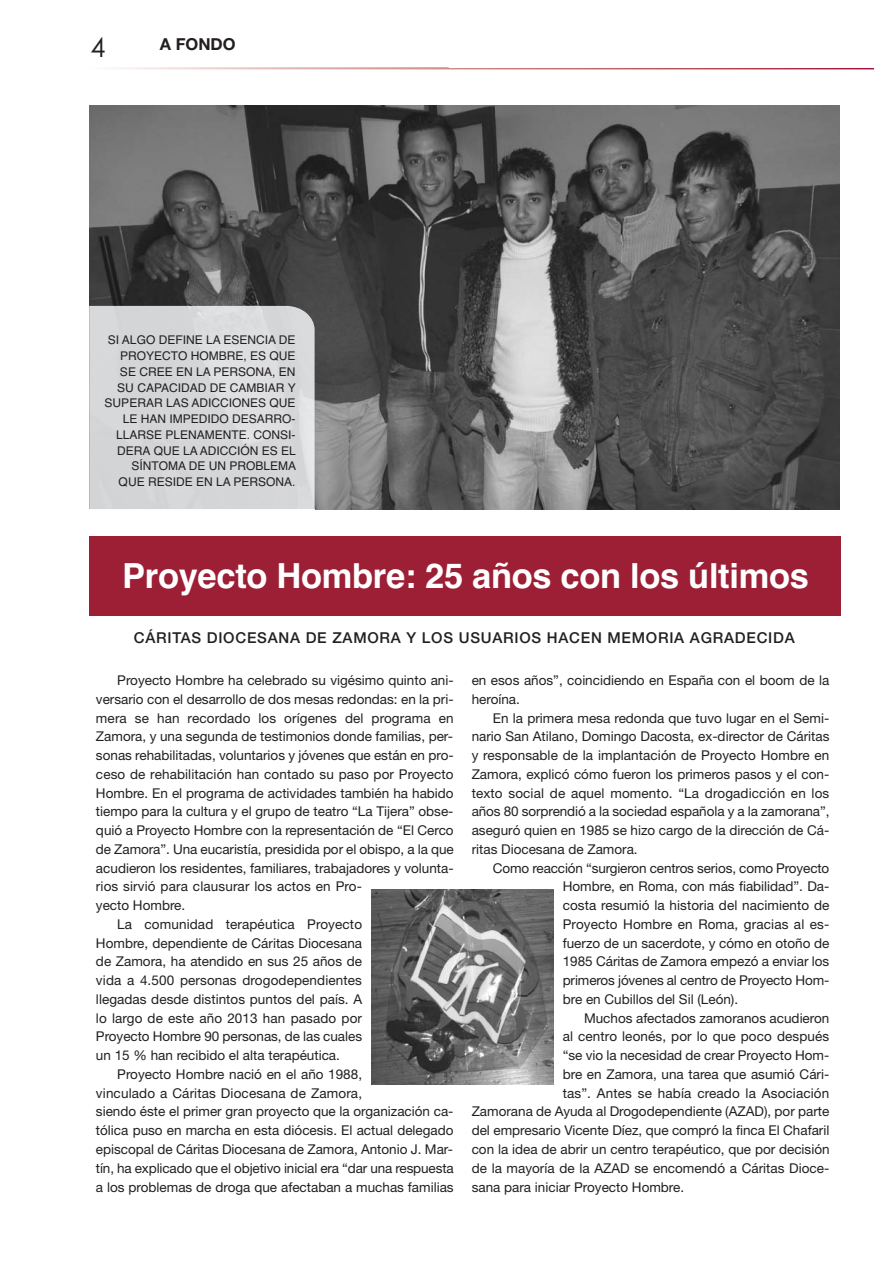
<style>
.page{position:relative;width:893px;height:1265px;background:#fff}
.page>*{position:absolute;margin:0;border:0;box-sizing:border-box;transform-origin:0 0}
.t1{font:700 34.5px "Helvetica";letter-spacing:-.01em;color:#fff}
.t2{font:27px "Century Gothic";color:#231f20}
.t3{font:700 16.5px "Helvetica Neue";color:#231f20}
.t4{font:500 15px "Helvetica Neue";letter-spacing:.05em;color:#231f20}
.t5{font:13.5px/18.8px "Helvetica Neue";color:#231f20;text-align:justify}
.t6{font:12px/15.8px "Helvetica";color:#231f20;text-align:right}
</style>
<div class="page">
<img style="left:117px;top:67px;width:756px;height:2px">
<div style="left:89px;top:535px;width:751px;height:80px;background:#9d1f35"></div>
<img style="left:89px;top:106px;width:750px;height:403px">
<img style="left:89px;top:306px;width:225px;height:203px">
<img style="left:371px;top:889px;width:182px;height:195px">
<h2 class="t2" style="left:91px;top:37px;width:16px">4</h2>
<p class="t3" style="left:160px;top:38px;width:77px">A FONDO</p>
<p class="t6" style="left:105px;top:333px;width:193px">SI ALGO DEFINE LA ESENCIA DE<br>PROYECTO HOMBRE, ES QUE<br>SE CREE EN LA PERSONA, EN<br>SU CAPACIDAD DE CAMBIAR Y<br>SUPERAR LAS ADICCIONES QUE<br>LE HAN IMPEDIDO DESARRO-<br>LLARSE PLENAMENTE. CONSI-<br>DERA QUE LA ADICCIÓN ES EL<br>SÍNTOMA DE UN PROBLEMA<br>QUE RESIDE EN LA PERSONA.</p>
<h1 class="t1" style="left:122px;top:563px;width:688px">Proyecto Hombre: 25 años con los últimos</h1>
<p class="t4" style="left:134px;top:632px;width:662px">CÁRITAS DIOCESANA DE ZAMORA Y LOS USUARIOS HACEN MEMORIA AGRADECIDA</p>
<p class="t5" style="left:117px;top:672px;width:338px">Proyecto Hombre ha celebrado su vigésimo quinto ani-</p>
<p class="t5" style="left:96px;top:691px;width:359px">versario con el desarrollo de dos mesas redondas: en la pri-</p>
<p class="t5" style="left:96px;top:709px;width:359px">mera se han recordado los orígenes del programa en</p>
<p class="t5" style="left:96px;top:728px;width:358px">Zamora, y una segunda de testimonios donde familias, per-</p>
<p class="t5" style="left:96px;top:747px;width:359px">sonas rehabilitadas, voluntarios y jóvenes que están en pro-</p>
<p class="t5" style="left:96px;top:766px;width:359px">ceso de rehabilitación han contado su paso por Proyecto</p>
<p class="t5" style="left:96px;top:784px;width:359px">Hombre. En el programa de actividades también ha habido</p>
<p class="t5" style="left:96px;top:803px;width:359px">tiempo para la cultura y el grupo de teatro “La Tijera” obse-</p>
<p class="t5" style="left:96px;top:822px;width:359px">quió a Proyecto Hombre con la representación de “El Cerco</p>
<p class="t5" style="left:96px;top:841px;width:359px">de Zamora”. Una eucaristía, presidida por el obispo, a la que</p>
<p class="t5" style="left:96px;top:859px;width:359px">acudieron los residentes, familiares, trabajadores y volunta-</p>
<p class="t5" style="left:96px;top:878px;width:267px">rios sirvió para clausurar los actos en Pro-</p>
<p class="t5" style="left:96px;top:897px;width:91px">yecto Hombre.</p>
<p class="t5" style="left:117px;top:916px;width:246px">La comunidad terapéutica Proyecto</p>
<p class="t5" style="left:96px;top:934px;width:267px">Hombre, dependiente de Cáritas Diocesana</p>
<p class="t5" style="left:96px;top:953px;width:267px">de Zamora, ha atendido en sus 25 años de</p>
<p class="t5" style="left:96px;top:972px;width:267px">vida a 4.500 personas drogodependientes</p>
<p class="t5" style="left:96px;top:991px;width:267px">llegadas desde distintos puntos del país. A</p>
<p class="t5" style="left:96px;top:1009px;width:267px">lo largo de este año 2013 han pasado por</p>
<p class="t5" style="left:96px;top:1028px;width:267px">Proyecto Hombre 90 personas, de las cuales</p>
<p class="t5" style="left:96px;top:1047px;width:245px">un 15 % han recibido el alta terapéutica.</p>
<p class="t5" style="left:117px;top:1066px;width:246px">Proyecto Hombre nació en el año 1988,</p>
<p class="t5" style="left:96px;top:1084px;width:267px">vinculado a Cáritas Diocesana de Zamora,</p>
<p class="t5" style="left:96px;top:1103px;width:359px">siendo éste el primer gran proyecto que la organización ca-</p>
<p class="t5" style="left:96px;top:1122px;width:359px">tólica puso en marcha en esta diócesis. El actual delegado</p>
<p class="t5" style="left:96px;top:1141px;width:358px">episcopal de Cáritas Diocesana de Zamora, Antonio J. Mar-</p>
<p class="t5" style="left:96px;top:1159px;width:359px">tín, ha explicado que el objetivo inicial era “dar una respuesta</p>
<p class="t5" style="left:96px;top:1178px;width:359px">a los problemas de droga que afectaban a muchas familias</p>
<p class="t5" style="left:471px;top:672px;width:359px">en esos años”, coincidiendo en España con el boom de la heroína.</p>
<p class="t5" style="left:471px;top:709px;width:359px;text-indent:21px">En la primera mesa redonda que tuvo lugar en el Semi&shy;nario San Atilano, Domingo Dacosta, ex-director de Cáritas y responsable de la implantación de Proyecto Hombre en Zamora, explicó cómo fueron los primeros pasos y el con&shy;texto social de aquel momento. “La drogadicción en los años 80 sorprendió a la sociedad española y a la zamorana”, aseguró quien en 1985 se hizo cargo de la dirección de Cá&shy;ritas Diocesana de Zamora.</p>
<p class="t5" style="left:562px;top:859px;width:268px;text-indent:-70px">Como reacción “surgieron centros serios, como Proyecto Hombre, en Roma, con más fiabilidad”. Da&shy;costa resumió la historia del nacimiento de Proyecto Hombre en Roma, gracias al es&shy;fuerzo de un sacerdote, y cómo en otoño de 1985 Cáritas de Zamora empezó a enviar los primeros jóvenes al centro de Proyecto Hom&shy;bre en Cubillos del Sil (León).</p>
<p class="t5" style="left:584px;top:1009px;width:247px">Muchos afectados zamoranos acudieron</p>
<p class="t5" style="left:562px;top:1028px;width:268px">al centro leonés, por lo que poco después</p>
<p class="t5" style="left:562px;top:1047px;width:268px">“se vio la necesidad de crear Proyecto Hom-</p>
<p class="t5" style="left:562px;top:1066px;width:268px">bre en Zamora, una tarea que asumió Cári-</p>
<p class="t5" style="left:562px;top:1084px;width:268px">tas”. Antes se había creado la Asociación</p>
<p class="t5" style="left:471px;top:1103px;width:359px">Zamorana de Ayuda al Drogodependiente (AZAD), por parte</p>
<p class="t5" style="left:471px;top:1122px;width:359px">del empresario Vicente Díez, que compró la finca El Chafaril</p>
<p class="t5" style="left:471px;top:1141px;width:359px">con la idea de abrir un centro terapéutico, que por decisión</p>
<p class="t5" style="left:471px;top:1159px;width:359px">de la mayoría de la AZAD se encomendó a Cáritas Dioce-</p>
<p class="t5" style="left:471px;top:1178px;width:214px">sana para iniciar Proyecto Hombre.</p>
</div>
